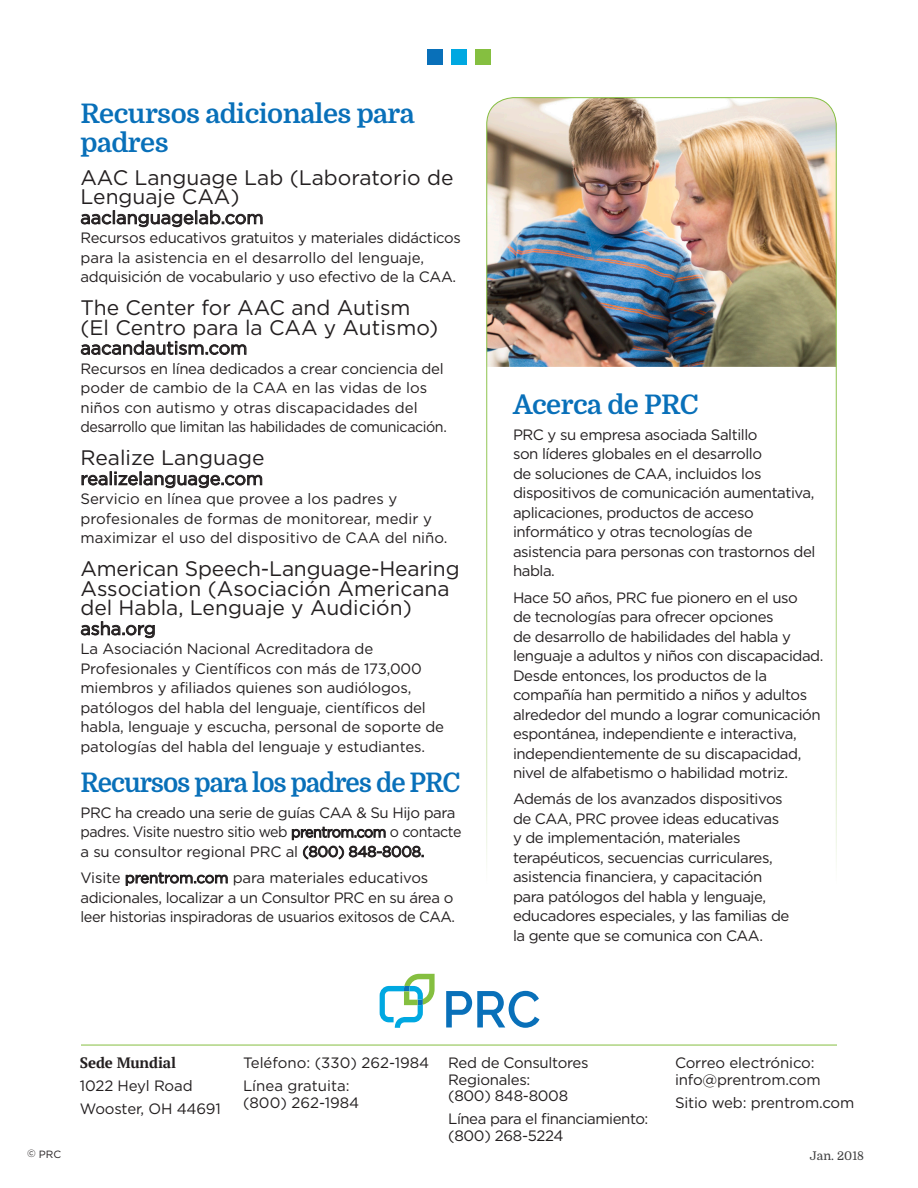
<style>
.page{position:relative;width:918px;height:1188px;background:#fff}
.page>*{position:absolute;margin:0;border:0;box-sizing:border-box;transform-origin:0 0}
.Sub_PT_Sans_14-14{font:700 27px/28.5px "Domine";letter-spacing:-.02em;color:#0970b9}
.Sub_PT_Sans_14-14-2{font:700 27px "Domine";letter-spacing:-.04em;color:#0970b9;scale:.95 1}
.Text_PT_Serif__11-14{font:21px/19.5px "Gotham";color:#231f20}
.Sub_PT_Serif_14{font:21px "Gotham";color:#231f20}
.Text_PT_Serif__11-14-2{font:18px "Gotham";color:#231f20}
.Sub_2_Serif_bold{font:18px "Gotham";color:#231f20}
.Text_PT_Serif__11-14-3{font:15px/19.5px "Gotham";letter-spacing:-.03em;color:#231f20}
.Text_PT_Serif__11-14-4{font:15px/19.5px "Gotham";letter-spacing:-.01em;color:#231f20}
.Text_PT_Serif__11-14-5{font:15px/19.5px "Gotham";color:#231f20}
.Text_PT_Serif__11-14-6{font:700 15px "PT Serif";letter-spacing:-.01em;color:#231f20}
.Body_9{font:12px "Domine";color:#3e3e3f}
.Text_PT_Serif__11-14-7{font:10.5px "Gotham";color:#231f20}
</style>
<div class="page">
<hr style="left:81px;top:1045px;width:756px;height:1px;background:#85bf40">
<svg style="left:81px;top:210px;width:181px;height:17px"></svg>
<svg style="left:81px;top:341px;width:165px;height:14px"></svg>
<svg style="left:82px;top:472px;width:180px;height:16px"></svg>
<svg style="left:81px;top:621px;width:74px;height:17px"></svg>
<svg style="left:292px;top:827px;width:93px;height:13px"></svg>
<svg style="left:303px;top:846px;width:120px;height:13px"></svg>
<svg style="left:126px;top:873px;width:101px;height:13px"></svg>
<div style="left:427px;top:49px;width:16px;height:16px;background:#0970b9"></div>
<div style="left:451px;top:49px;width:16px;height:16px;background:#00a8e1"></div>
<div style="left:475px;top:49px;width:16px;height:16px;background:#85bf40"></div>
<img style="left:487px;top:98px;width:348px;height:269px">
<svg style="left:446px;top:991px;width:93px;height:37px"></svg>
<svg style="left:380px;top:974px;width:55px;height:54px"></svg>
<p class="Sub_PT_Sans_14-14" style="left:80px;top:100px;width:336px">Recursos adicionales para padres</p>
<p class="Text_PT_Serif__11-14" style="left:80px;top:167px;width:375px">AAC Language Lab (Laboratorio de<br>Lenguaje CAA)</p>
<p class="Text_PT_Serif__11-14-2" style="left:80px;top:206px;width:185px">aaclanguagelab.com</p>
<p class="Text_PT_Serif__11-14-3" style="left:80px;top:228px;width:382px">Recursos educativos gratuitos y materiales didácticos para la asistencia en el desarrollo del lenguaje, adquisición de vocabulario y uso efectivo de la CAA.</p>
<p class="Text_PT_Serif__11-14" style="left:80px;top:298px;width:359px">The Center for AAC and Autism (El Centro para la CAA y Autismo)</p>
<p class="Text_PT_Serif__11-14-2" style="left:80px;top:336px;width:168px">aacandautism.com</p>
<p class="Text_PT_Serif__11-14-3" style="left:80px;top:358px;width:368px">Recursos en línea dedicados a crear conciencia del poder de cambio de la CAA en las vidas de los niños con autismo y otras discapacidades del desarrollo que limitan las habilidades de comunicación.</p>
<p class="Sub_PT_Serif_14" style="left:80px;top:444px;width:186px">Realize Language</p>
<p class="Sub_2_Serif_bold" style="left:80px;top:467px;width:184px">realizelanguage.com</p>
<p class="Text_PT_Serif__11-14-5" style="left:80px;top:489px;width:369px">Servicio en línea que provee a los padres y profesionales de formas de monitorear, medir y maximizar el uso del dispositivo de CAA del niño.</p>
<p class="Text_PT_Serif__11-14" style="left:80px;top:559px;width:381px">American Speech-Language-Hearing<br>Association (Asociación Americana del Habla, Lenguaje y Audición)</p>
<p class="Text_PT_Serif__11-14-2" style="left:80px;top:617px;width:77px">asha.org</p>
<p class="Text_PT_Serif__11-14-4" style="left:80px;top:639px;width:365px">La Asociación Nacional Acreditadora de Profesionales y Científicos con más de 173,000 miembros y afiliados quienes son audiólogos, patólogos del habla del lenguaje, científicos del habla, lenguaje y escucha, personal de soporte de patologías del habla del lenguaje y estudiantes.</p>
<p class="Sub_PT_Sans_14-14-2" style="left:80px;top:767px;width:401px">Recursos para los padres de PRC</p>
<p class="Text_PT_Serif__11-14-3" style="left:80px;top:802px;width:382px">PRC ha creado una serie de guías CAA &amp; Su Hijo para padres. Visite nuestro sitio web prentrom.com o contacte a su consultor regional PRC al (800) 848-8008.</p>
<p class="Text_PT_Serif__11-14-3" style="left:80px;top:868px;width:376px">Visite prentrom.com para materiales educativos adicionales, localizar a un Consultor PRC en su área o leer historias inspiradoras de usuarios exitosos de CAA.</p>
<p class="Sub_PT_Sans_14-14" style="left:513px;top:390px;width:187px">Acerca de PRC</p>
<p class="Text_PT_Serif__11-14-3" style="left:513px;top:424px;width:304px">PRC y su empresa asociada Saltillo<br>son líderes globales en el desarrollo<br>de soluciones de CAA, incluidos los dispositivos de comunicación aumentativa, aplicaciones, productos de acceso informático y otras tecnologías de asistencia para personas con trastornos del habla.</p>
<p class="Text_PT_Serif__11-14-3" style="left:513px;top:587px;width:312px">Hace 50 años, PRC fue pionero en el uso<br>de tecnologías para ofrecer opciones<br>de desarrollo de habilidades del habla y lenguaje a adultos y niños con discapacidad.<br>Desde entonces, los productos de la compañía han permitido a niños y adultos alrededor del mundo a lograr comunicación espontánea, independiente e interactiva, independientemente de su discapacidad, nivel de alfabetismo o habilidad motriz.</p>
<p class="Text_PT_Serif__11-14-3" style="left:513px;top:789px;width:278px">Además de los avanzados dispositivos de CAA, PRC provee ideas educativas y de implementación, materiales terapéuticos, secuencias curriculares, asistencia financiera, y capacitación para patólogos del habla y lenguaje, educadores especiales, y las familias de la gente que se comunica con CAA.</p>
<p class="Text_PT_Serif__11-14-7" style="left:27px;top:1147px;width:36px">© PRC</p>
<p class="Text_PT_Serif__11-14-6" style="left:80px;top:1053px;width:98px">Sede Mundial</p>
<p class="Text_PT_Serif__11-14-4" style="left:80px;top:1076px;width:114px">1022 Heyl Road</p>
<p class="Text_PT_Serif__11-14-4" style="left:80px;top:1099px;width:142px">Wooster, OH 44691</p>
<p class="Text_PT_Serif__11-14-5" style="left:243px;top:1053px;width:188px">Teléfono: (330) 262-1984</p>
<p class="Text_PT_Serif__11-14-5" style="left:243px;top:1078px;width:118px;line-height:16.5px">Línea gratuita: (800) 262-1984</p>
<p class="Text_PT_Serif__11-14-3" style="left:448px;top:1054px;width:142px;line-height:16.5px">Red de Consultores<br>Regionales:<br>(800) 848-8008</p>
<p class="Text_PT_Serif__11-14-3" style="left:448px;top:1111px;width:202px;line-height:16.5px">Línea para el financiamiento: (800) 268-5224</p>
<p class="Text_PT_Serif__11-14-4" style="left:675px;top:1054px;width:147px;line-height:16.5px">Correo electrónico: info@prentrom.com</p>
<p class="Text_PT_Serif__11-14-4" style="left:675px;top:1093px;width:181px">Sitio web: prentrom.com</p>
<p class="Body_9" style="left:810px;top:1150px;width:56px">Jan. 2018</p>
</div>
